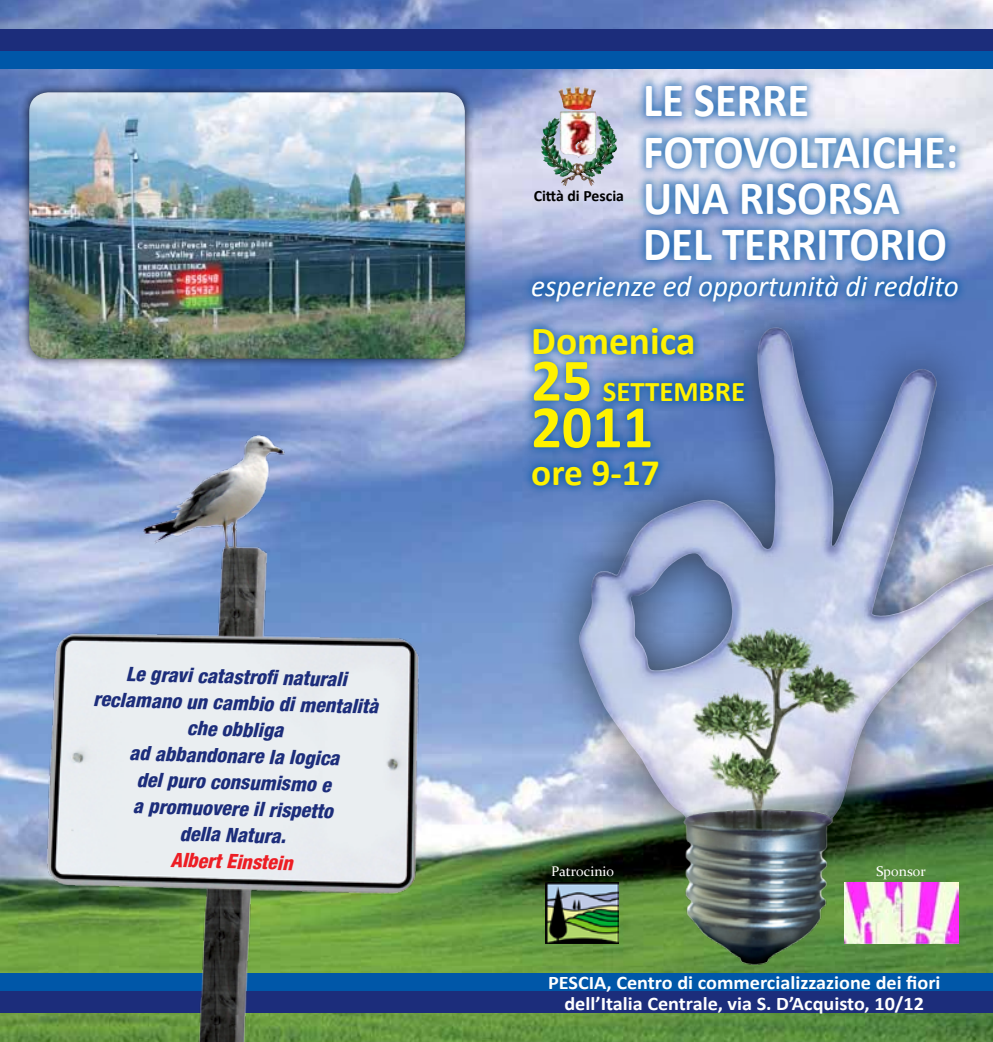
<style>
.page{position:relative;width:993px;height:1042px;background:#fff}
.page>*{position:absolute;margin:0;border:0;box-sizing:border-box;transform-origin:0 0}
.t1{font:700 60.73px "Calibri";color:#fff200}
.t2{font:700 48.12px/52px "Calibri";color:#fff;scale:.93 1}
.t3{font:700 39.73px "Calibri";color:#fff200}
.t4{font:700 37.45px "Calibri";color:#fff200}
.t5{font:italic 29.75px "Calibri";color:#fff}
.t6{font:700 28.53px "Calibri";color:#fff200}
.t7{font:italic 800 condensed 19.95px/26.4px "Helvetica Neue LT Std";color:#1c2d7b;text-align:center}
.t8{font:italic 800 condensed 19.95px "Helvetica Neue LT Std";color:#ed1d24}
.t9{font:700 19.25px/21px "Calibri";color:#fff;text-align:center;scale:1.05 1}
.t10{font:700 15.75px "Calibri";color:#000}
.t11{font:14px "Constantia";color:#fff}
.s1{font-size:60.73px}
</style>
<div class="page">
<img style="left:0;top:0;width:992px;height:1042px">
<div style="left:0;top:973px;width:992px;height:19px;background:#0057a8"></div>
<div style="left:0;top:991px;width:992px;height:22px;background:#1c2d7b"></div>
<div style="left:0;top:50px;width:992px;height:19px;background:#0057a8"></div>
<div style="left:0;top:29px;width:992px;height:22px;background:#1c2d7b"></div>
<img style="left:578px;top:858px;width:414px;height:106px">
<img style="left:537px;top:286px;width:455px;height:572px">
<img style="left:578px;top:327px;width:414px;height:492px">
<div style="left:635px;top:74px;width:330px;height:197px;background:#0057a8;opacity:.75"></div>
<div style="left:521px;top:265px;width:447px;height:47px;background:#0057a8;opacity:.75"></div>
<div style="left:521px;top:317px;width:233px;height:179px;background:#0057a8;opacity:.75"></div>
<img style="left:41px;top:423px;width:385px;height:619px">
<img style="left:558px;top:87px;width:38px;height:23px">
<div style="left:20px;top:83px;width:454px;height:285px;background:#000;opacity:.75"></div>
<img style="left:29px;top:92px;width:435px;height:267px">
<img style="left:545px;top:883px;width:73px;height:61px">
<img style="left:844px;top:883px;width:113px;height:61px">
<p class="t7" style="left:94px;top:661px;width:286px;rotate:1deg">Le gravi catastrofi naturali reclamano un cambio di mentalità che obbliga<br>ad abbandonare la logica<br>del puro consumismo e<br>a promuovere il rispetto<br>della Natura.</p>
<p class="t8" style="left:171px;top:848px;width:123px;rotate:1deg">Albert Einstein</p>
<h2 class="t2" style="left:643px;top:71px;width:340px">LE SERRE<br>FOTOVOLTAICHE:</h2>
<h2 class="t2" style="left:643px;top:172px;width:328px;line-height:46.2px">UNA RISORSA<br>DEL TERRITORIO</h2>
<h3 class="t5" style="left:531px;top:268px;width:429px">esperienze ed opportunità di reddito</h3>
<h3 class="t3" style="left:531px;top:316px;width:166px">Domenica</h3>
<h3 class="t6" style="left:531px;top:373px;width:215px"><span class="s1">25</span> SETTEMBRE</h3>
<h1 class="t1" style="left:531px;top:389px;width:123px">2011</h1>
<h3 class="t4" style="left:531px;top:449px;width:130px">ore 9-17</h3>
<p class="t10" style="left:533px;top:186px;width:92px">Città di Pescia</p>
<p class="t11" style="left:551px;top:862px;width:65px">Patrocinio</p>
<p class="t11" style="left:875px;top:862px;width:51px">Sponsor</p>
<p class="t9" style="left:548px;top:971px;width:375px">PESCIA, Centro di commercializzazione dei fiori dell’Italia Centrale, via S. D’Acquisto, 10/12</p>
</div>
